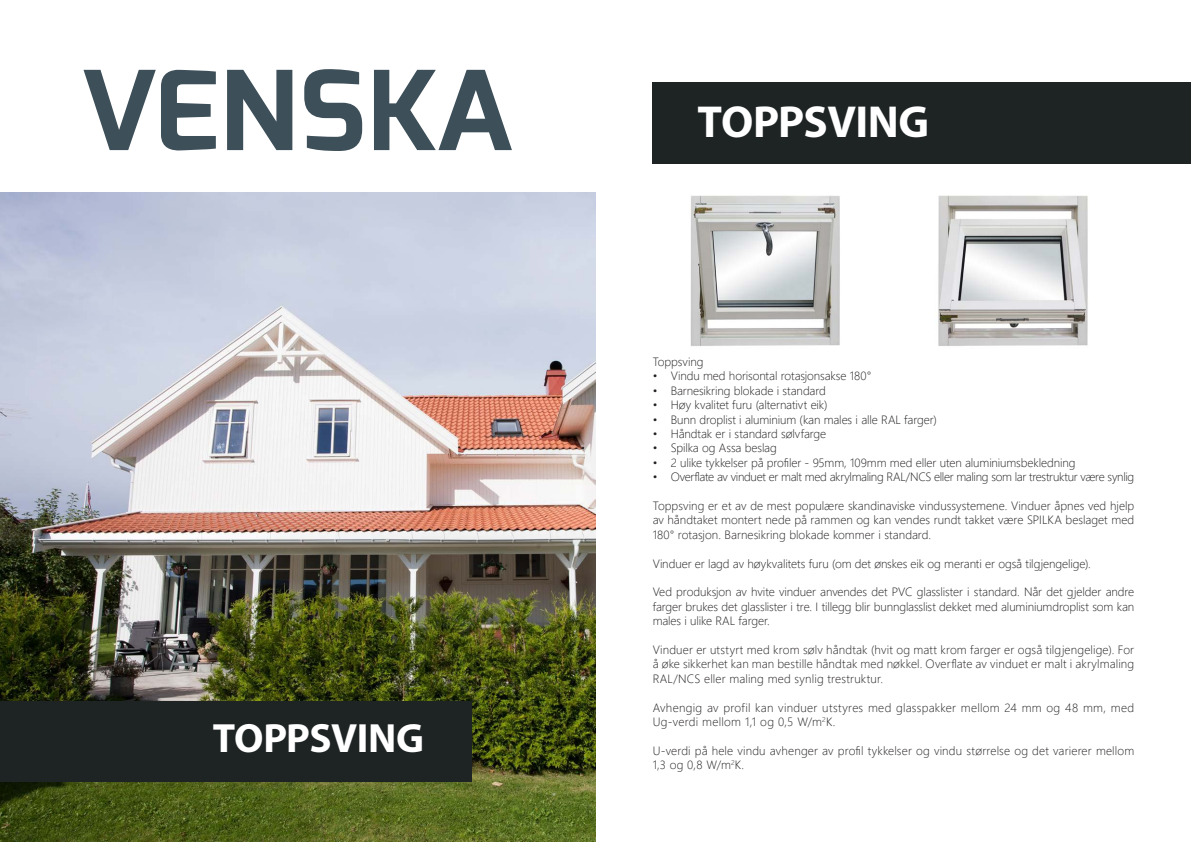
<style>
.page{position:relative;width:1191px;height:842px;background:#fff}
.page>*{position:absolute;margin:0;border:0;box-sizing:border-box;transform-origin:0 0}
.t1{font:700 45px "Myriad Pro";letter-spacing:-.01em;color:#fff}
.t2{font:700 41px "Myriad Pro";letter-spacing:-.01em;color:#fff}
.t3{font:300 12px/14.4px "Segoe UI";letter-spacing:-.005em;color:#231f20;text-align:justify}
.t4{font:300 12px/14.4px "Segoe UI";letter-spacing:.02em;color:#231f20}
.t5{font:300 12px/14.4px "Segoe UI";letter-spacing:.015em;color:#231f20}
.t6{font:300 12px "Segoe UI";letter-spacing:-.03em;color:#231f20}
</style>
<div class="page">
<svg style="left:84px;top:70px;width:132px;height:81px"></svg>
<svg style="left:227px;top:70px;width:65px;height:80px"></svg>
<svg style="left:304px;top:69px;width:58px;height:82px"></svg>
<svg style="left:374px;top:70px;width:138px;height:80px"></svg>
<div style="left:652px;top:83px;width:539px;height:81px;background:#1e2324"></div>
<img style="left:0;top:193px;width:595px;height:649px">
<div style="left:0;top:701px;width:471px;height:80px;background:#1e2324"></div>
<img style="left:690px;top:195px;width:150px;height:151px">
<img style="left:938px;top:195px;width:150px;height:151px">
<p class="t2" style="left:213px;top:711px;width:213px">TOPPSVING</p>
<p class="t1" style="left:697px;top:92px;width:233px">TOPPSVING</p>
<p class="t3" style="left:652px;top:353px;width:52px">Toppsving</p>
<p class="t3" style="left:652px;top:368px;width:220px">• Vindu med horisontal rotasjonsakse 180°</p>
<p class="t3" style="left:652px;top:382px;width:175px">• Barnesikring blokade i standard</p>
<p class="t3" style="left:652px;top:396px;width:176px">• Høy kvalitet furu (alternativt eik)</p>
<p class="t3" style="left:652px;top:411px;width:286px">• Bunn droplist i aluminium (kan males i alle RAL farger)</p>
<p class="t3" style="left:652px;top:425px;width:175px">• Håndtak er i standard sølvfarge</p>
<p class="t3" style="left:652px;top:440px;width:126px">• Spilka og Assa beslag</p>
<p class="t3" style="left:652px;top:454px;width:424px">• 2 ulike tykkelser på profiler - 95mm, 109mm med eller uten aluminiumsbekledning</p>
<p class="t6" style="left:652px;top:466px;width:483px">• Overflate av vinduet er malt med akrylmaling RAL/NCS eller maling som lar trestruktur være synlig</p>
<p class="t3" style="left:652px;top:497px;width:483px">Toppsving er et av de mest populære skandinaviske vindussystemene. Vinduer åpnes ved hjelp av håndtaket montert nede på rammen og kan vendes rundt takket være SPILKA beslaget med 180° rotasjon. Barnesikring blokade kommer i standard.</p>
<p class="t3" style="left:652px;top:555px;width:439px">Vinduer er lagd av høykvalitets furu (om det ønskes eik og meranti er også tilgjengelige).</p>
<p class="t3" style="left:652px;top:584px;width:483px">Ved produksjon av hvite vinduer anvendes det PVC glasslister i standard. Når det gjelder andre farger brukes det glasslister i tre. I tillegg blir bunnglasslist dekket med aluminiumdroplist som kan males i ulike RAL farger.</p>
<p class="t3" style="left:652px;top:641px;width:483px">Vinduer er utstyrt med krom sølv håndtak (hvit og matt krom farger er også tilgjengelige). For å øke sikkerhet kan man bestille håndtak med nøkkel. Overflate av vinduet er malt i akrylmaling RAL/NCS eller maling med synlig trestruktur.</p>
<p class="t4" style="left:652px;top:699px;width:483px">Avhengig av profil kan vinduer utstyres med glasspakker mellom 24 mm og 48 mm, med<br>Ug-verdi mellom 1,1 og 0,5 W/m<sup>2</sup>K.</p>
<p class="t5" style="left:652px;top:742px;width:483px">U-verdi på hele vindu avhenger av profil tykkelser og vindu størrelse og det varierer mellom<br>1,3 og 0,8 W/m<sup>2</sup>K.</p>
</div>
